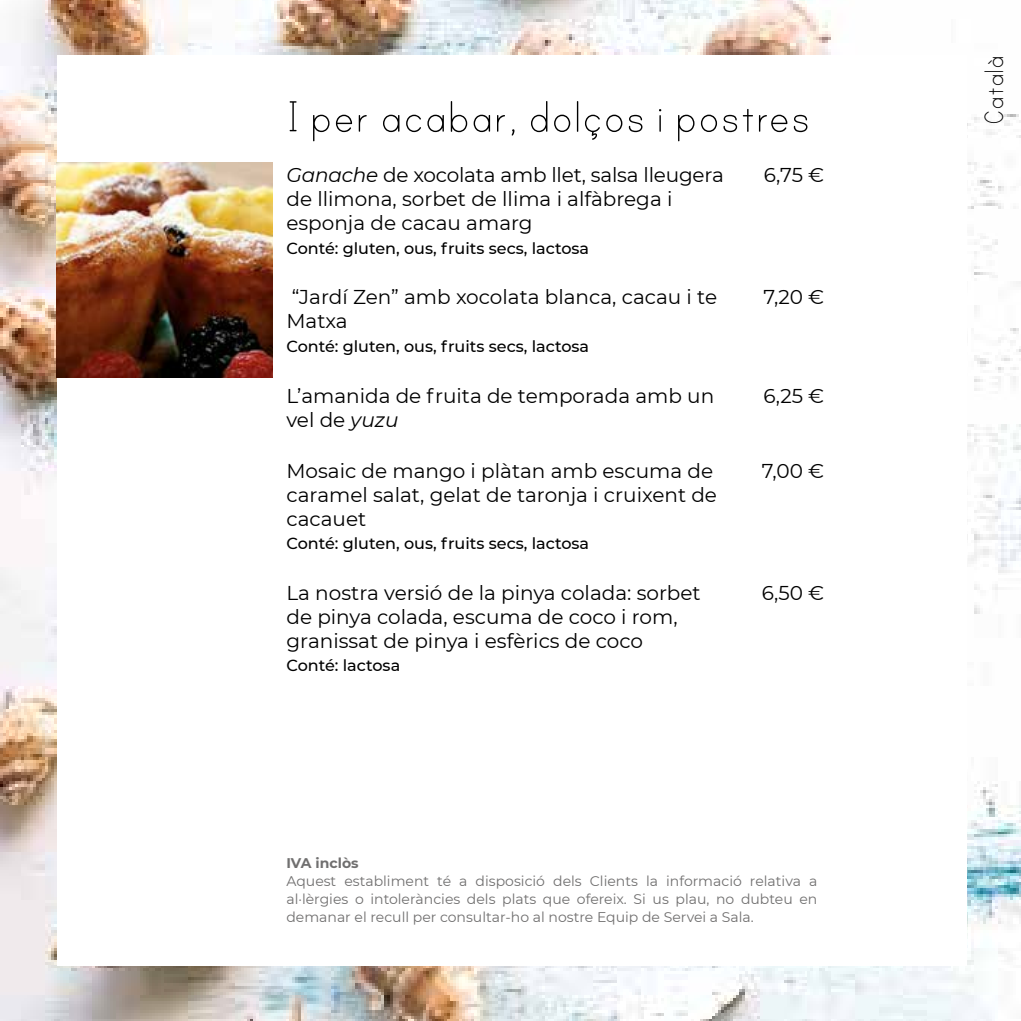
<style>
.page{position:relative;width:1021px;height:1021px;background:#fff}
.page>*{position:absolute;margin:0;border:0;box-sizing:border-box;transform-origin:0 0}
.t1{font:50px "Print Clearly";color:#000}
.t2{font:30px "Print Clearly";color:#000}
.t3{font:20px/24px "Montserrat";color:#000}
.t4{font:500 16px "Montserrat";color:#000}
.t5{font:14px/18px "Montserrat";color:#706f6f;text-align:justify}
.t6{font:700 14px "Montserrat";color:#706f6f}
.s1{font-style:italic}
</style>
<div class="page">
<img style="left:0;top:0;width:1020px;height:1020px">
<div style="left:57px;top:55px;width:909px;height:910px;background:#fff"></div>
<img style="left:57px;top:163px;width:215px;height:214px">
<h1 class="t1" style="left:286px;top:91px;width:525px">I per acabar, dolços i postres</h1>
<p class="t3" style="left:286px;top:162px;width:439px"><span class="s1">Ganache</span> de xocolata amb llet, salsa lleugera de llimona, sorbet de llima i alfàbrega i esponja de cacau amarg</p>
<p class="t4" style="left:286px;top:237px;width:304px">Conté: gluten, ous, fruits secs, lactosa</p>
<p class="t3" style="left:286px;top:285px;width:432px">“Jardí Zen” amb xocolata blanca, cacau i te<br>Matxa</p>
<p class="t4" style="left:286px;top:335px;width:304px">Conté: gluten, ous, fruits secs, lactosa</p>
<p class="t3" style="left:286px;top:383px;width:429px">L’amanida de fruita de temporada amb un vel de <span class="s1">yuzu</span></p>
<p class="t3" style="left:286px;top:458px;width:432px">Mosaic de mango i plàtan amb escuma de caramel salat, gelat de taronja i cruixent de cacauet</p>
<p class="t4" style="left:286px;top:532px;width:304px">Conté: gluten, ous, fruits secs, lactosa</p>
<p class="t3" style="left:286px;top:580px;width:416px">La nostra versió de la pinya colada: sorbet de pinya colada, escuma de coco i rom, granissat de pinya i esfèrics de coco</p>
<p class="t4" style="left:286px;top:654px;width:115px">Conté: lactosa</p>
<p class="t3" style="left:764px;top:162px;width:62px">6,75 €</p>
<p class="t3" style="left:763px;top:284px;width:62px">7,20 €</p>
<p class="t3" style="left:763px;top:383px;width:62px">6,25 €</p>
<p class="t3" style="left:761px;top:458px;width:64px">7,00 €</p>
<p class="t3" style="left:761px;top:580px;width:64px">6,50 €</p>
<p class="t6" style="left:286px;top:852px;width:74px">IVA inclòs</p>
<p class="t5" style="left:286px;top:871px;width:532px">Aquest establiment té a disposició dels Clients la informació relativa a al·lèrgies o intoleràncies dels plats que ofereix. Si us plau, no dubteu en demanar el recull per consultar-ho al nostre Equip de Servei a Sala.</p>
<h2 class="t2" style="left:978px;top:125px;width:72px;rotate:-90deg">Català</h2>
</div>
